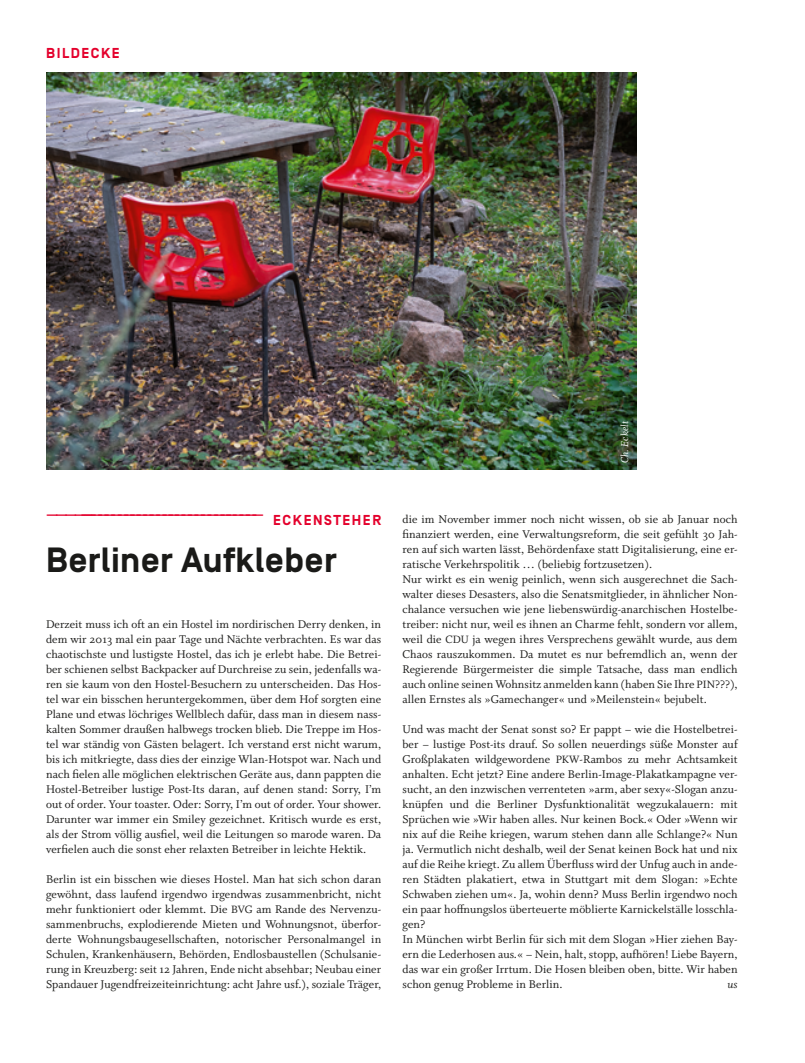
<style>
.page{position:relative;width:805px;height:1063px;background:#fff}
.page>*{position:absolute;margin:0;border:0;box-sizing:border-box;transform-origin:0 0}
.t1{font:700 35px "Simplon Norm";letter-spacing:.01em;color:#1a1a18}
.t2{font:500 14.38px "Simplon Norm";color:#e4002c}
.t3{font:700 14.38px "Simplon Norm";letter-spacing:.11em;color:#e4002c}
.t4{font:12.5px/15px "Whitman";letter-spacing:.005em;color:#1a1a18;text-align:justify}
.t5{font:italic 12.5px "Whitman";color:#1a1a18}
.t6{font:italic 11.25px "Whitman";letter-spacing:.01em;color:#fff}
.s1{font-weight:700}
.s2{font-size:11.88px}
</style>
<div class="page">
<img style="left:46px;top:72px;width:590px;height:397px">
<p class="t3" style="left:46px;top:45px;width:75px">BILDECKE</p>
<p class="t2" style="left:46px;top:508px;width:336px">— — — ————————————————————————————— <span class="s1">E C K E N S T E H E R</span></p>
<h1 class="t1" style="left:46px;top:541px;width:292px">Berliner Aufkleber</h1>
<p class="t4" style="left:46px;top:617px;width:336px">Derzeit muss ich oft an ein Hostel im nordirischen Derry denken, in dem wir 2013 mal ein paar Tage und Nächte verbrachten. Es war das chaotischste und lustigste Hostel, das ich je erlebt habe. Die Betrei&shy;ber schienen selbst Backpacker auf Durchreise zu sein, jedenfalls wa&shy;ren sie kaum von den Hostel-Besuchern zu unterscheiden. Das Hos&shy;tel war ein bisschen heruntergekommen, über dem Hof sorgten eine Plane und etwas löchriges Wellblech dafür, dass man in diesem nass&shy;kalten Sommer draußen halbwegs trocken blieb. Die Treppe im Hos&shy;tel war ständig von Gästen belagert. Ich verstand erst nicht warum, bis ich mitkriegte, dass dies der einzige Wlan-Hotspot war. Nach und nach fielen alle möglichen elektrischen Geräte aus, dann pappten die Hostel-Betreiber lustige Post-Its daran, auf denen stand: Sorry, I’m out of order. Your toaster. Oder: Sorry, I’m out of order. Your shower.<br>Darunter war immer ein Smiley gezeichnet. Kritisch wurde es erst, als der Strom völlig ausfiel, weil die Leitungen so marode waren. Da verfielen auch die sonst eher relaxten Betreiber in leichte Hektik.</p>
<p class="t4" style="left:46px;top:872px;width:336px">Berlin ist ein bisschen wie dieses Hostel. Man hat sich schon daran gewöhnt, dass laufend irgendwo irgendwas zusammenbricht, nicht mehr funktioniert oder klemmt. Die <span class="s2">BVG</span> am Rande des Nervenzu&shy;sammenbruchs, explodierende Mieten und Wohnungsnot, überfor&shy;derte Wohnungsbaugesellschaften, notorischer Personalmangel in Schulen, Krankenhäusern, Behörden, Endlosbaustellen (Schulsanie&shy;rung in Kreuzberg: seit 12 Jahren, Ende nicht absehbar; Neubau einer Spandauer Jugendfreizeiteinrichtung: acht Jahre usf.), soziale Träger,</p>
<p class="t6" style="left:618px;top:463px;width:44px;rotate:-90deg">Ch. Eckelt</p>
<p class="t4" style="left:402px;top:512px;width:336px;text-align:left">die im November immer noch nicht wissen, ob sie ab Januar noch finanziert werden, eine Verwaltungsreform, die seit gefühlt 30 Jah&shy;ren auf sich warten lässt, Behördenfaxe statt Digitalisierung, eine er&shy;ratische Verkehrspolitik … (beliebig fortzusetzen).<br>Nur wirkt es ein wenig peinlich, wenn sich ausgerechnet die Sach&shy;walter dieses Desasters, also die Senatsmitglieder, in ähnlicher Non&shy;chalance versuchen wie jene liebenswürdig-anarchischen Hostelbe&shy;treiber: nicht nur, weil es ihnen an Charme fehlt, sondern vor allem, weil die <span class="s2">CDU</span> ja wegen ihres Versprechens gewählt wurde, aus dem Chaos rauszukommen. Da mutet es nur befremdlich an, wenn der Regierende Bürgermeister die simple Tatsache, dass man endlich auch online seinen Wohnsitz anmelden kann (haben Sie Ihre <span class="s2">PIN???</span>), allen Ernstes als »Gamechanger« und »Meilenstein« bejubelt.</p>
<p class="t4" style="left:402px;top:722px;width:336px;text-align:left">Und was macht der Senat sonst so? Er pappt – wie die Hostelbetrei&shy;ber – lustige Post-its drauf. So sollen neuerdings süße Monster auf Großplakaten wildgewordene <span class="s2">PKW</span>-Rambos zu mehr Achtsamkeit anhalten. Echt jetzt? Eine andere Berlin-Image-Plakatkampagne ver&shy;sucht, an den inzwischen verrenteten »arm, aber sexy«-Slogan anzu&shy;knüpfen und die Berliner Dysfunktionalität wegzukalauern: mit Sprüchen wie »Wir haben alles. Nur keinen Bock.« Oder »Wenn wir nix auf die Reihe kriegen, warum stehen dann alle Schlange?« Nun ja. Vermutlich nicht deshalb, weil der Senat keinen Bock hat und nix auf die Reihe kriegt. Zu allem Überfluss wird der Unfug auch in ande&shy;ren Städten plakatiert, etwa in Stuttgart mit dem Slogan: »Echte Schwaben ziehen um«. Ja, wohin denn? Muss Berlin irgendwo noch ein paar hoffnungslos überteuerte möblierte Karnickelställe losschla&shy;gen?<br>In München wirbt Berlin für sich mit dem Slogan »Hier ziehen Bay&shy;ern die Lederhosen aus.« – Nein, halt, stopp, aufhören! Liebe Bayern, das war ein großer Irrtum. Die Hosen bleiben oben, bitte. Wir haben schon genug Probleme in Berlin.</p>
<p class="t5" style="left:727px;top:977px;width:12px">us</p>
</div>
